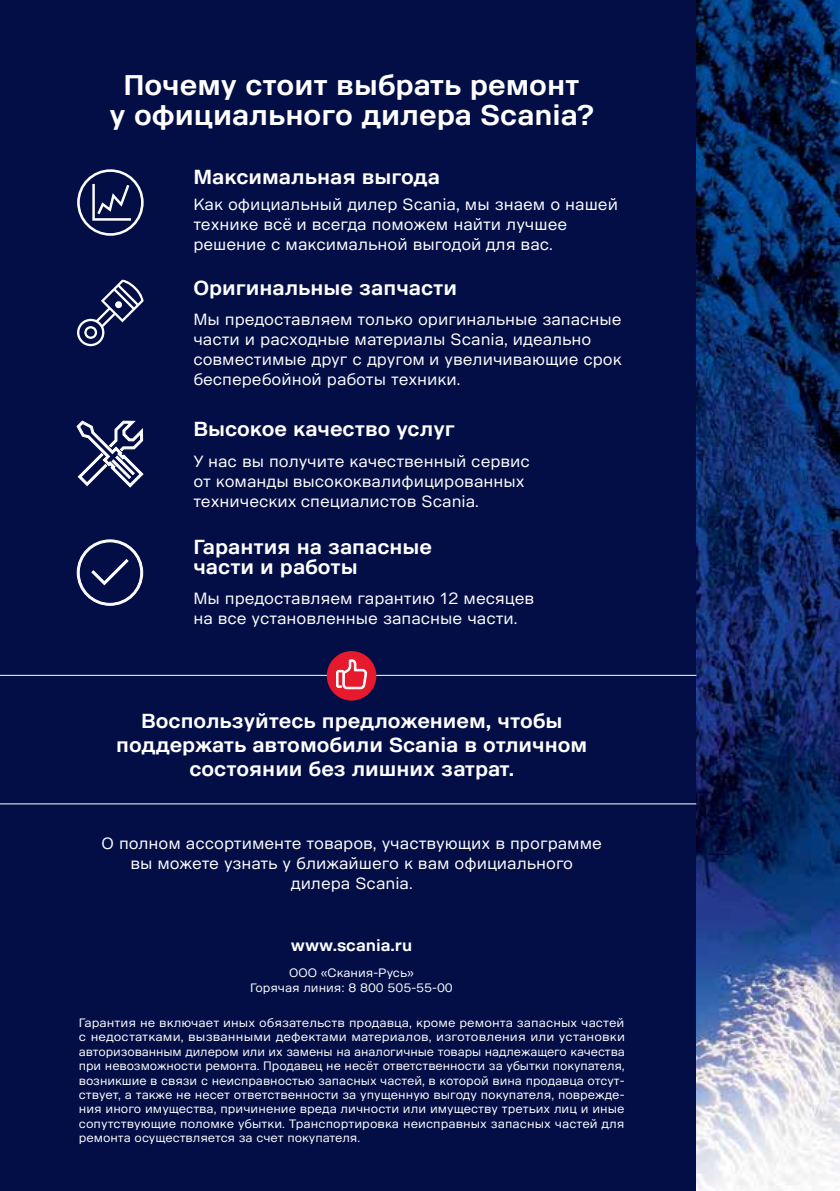
<style>
.page{position:relative;width:840px;height:1191px;background:#fff}
.page>*{position:absolute;margin:0;border:0;box-sizing:border-box;transform-origin:0 0}
.t1{font:700 28px/30px "Scania Sans CY";color:#fff;text-align:center}
.t2{font:700 20px/24px "Scania Sans CY";color:#fff;text-align:center}
.t3{font:16px/20px "Scania Sans CY";color:#fff}
.t4{font:700 16px "Scania Sans CY";color:#fff}
.t5{font:12px/14.4px "Scania Sans CY";color:#fff;text-align:center}
</style>
<div class="page">
<div style="left:0;top:0;width:839px;height:1191px;background:#020e45"></div>
<img style="left:696px;top:0;width:143px;height:1191px">
<hr style="left:0;top:675px;width:696px;height:1px;background:#fff">
<hr style="left:0;top:803px;width:696px;height:1px;background:#fff">
<svg style="left:77px;top:280px;width:66px;height:66px"></svg>
<svg style="left:76px;top:420px;width:67px;height:67px"></svg>
<svg style="left:76px;top:539px;width:68px;height:67px"></svg>
<svg style="left:77px;top:169px;width:66px;height:67px"></svg>
<div style="left:326px;top:651px;width:50px;height:49px;background:#e51a2d;border-radius:50%"></div>
<svg style="left:336px;top:659px;width:31px;height:30px"></svg>
<h1 class="t1" style="left:109px;top:70px;width:485px">Почему стоит выбрать ремонт<br>у официального дилера Scania?</h1>
<h2 class="t2" style="left:193px;top:165px;width:248px">Максимальная выгода</h2>
<h3 class="t3" style="left:193px;top:194px;width:426px">Как официальный дилер Scania, мы знаем о нашей технике всё и всегда поможем найти лучшее решение с максимальной выгодой для вас.</h3>
<h2 class="t2" style="left:193px;top:275px;width:265px">Оригинальные запчасти</h2>
<h3 class="t3" style="left:193px;top:309px;width:430px">Мы предоставляем только оригинальные запасные части и расходные материалы Scania, идеально совместимые друг с другом и увеличивающие срок бесперебойной работы техники.</h3>
<h2 class="t2" style="left:193px;top:417px;width:263px">Высокое качество услуг</h2>
<h3 class="t3" style="left:193px;top:451px;width:338px">У нас вы получите качественный сервис от команды высококвалифицированных технических специалистов Scania.</h3>
<h2 class="t2" style="left:193px;top:537px;width:240px;line-height:20px;text-align:left">Гарантия на запасные части и работы</h2>
<h3 class="t3" style="left:193px;top:588px;width:342px">Мы предоставляем гарантию 12 месяцев на все установленные запасные части.</h3>
<h2 class="t2" style="left:116px;top:709px;width:472px">Воспользуйтесь предложением, чтобы поддержать автомобили Scania в отличном состоянии без лишних затрат.</h2>
<h3 class="t3" style="left:101px;top:833px;width:501px;text-align:center">О полном ассортименте товаров, участвующих в программе вы можете узнать у ближайшего к вам официального дилера Scania.</h3>
<h3 class="t4" style="left:290px;top:936px;width:123px">www.scania.ru</h3>
<p class="t5" style="left:250px;top:965px;width:204px">ООО «Скания-Русь»<br>Горячая линия: 8 800 505-55-00</p>
<p class="t5" style="left:79px;top:1015px;width:547px;text-align:justify">Гарантия не включает иных обязательств продавца, кроме ремонта запасных частей с недостатками, вызванными дефектами материалов, изготовления или установки авторизованным дилером или их замены на аналогичные товары надлежащего качества при невозможности ремонта. Продавец не несёт ответственности за убытки покупателя, возникшие в связи с неисправностью запасных частей, в которой вина продавца отсут&shy;ствует, а также не несет ответственности за упущенную выгоду покупателя, поврежде&shy;ния иного имущества, причинение вреда личности или имуществу третьих лиц и иные сопутствующие поломке убытки. Транспортировка неисправных запасных частей для ремонта осуществляется за счет покупателя.</p>
</div>
